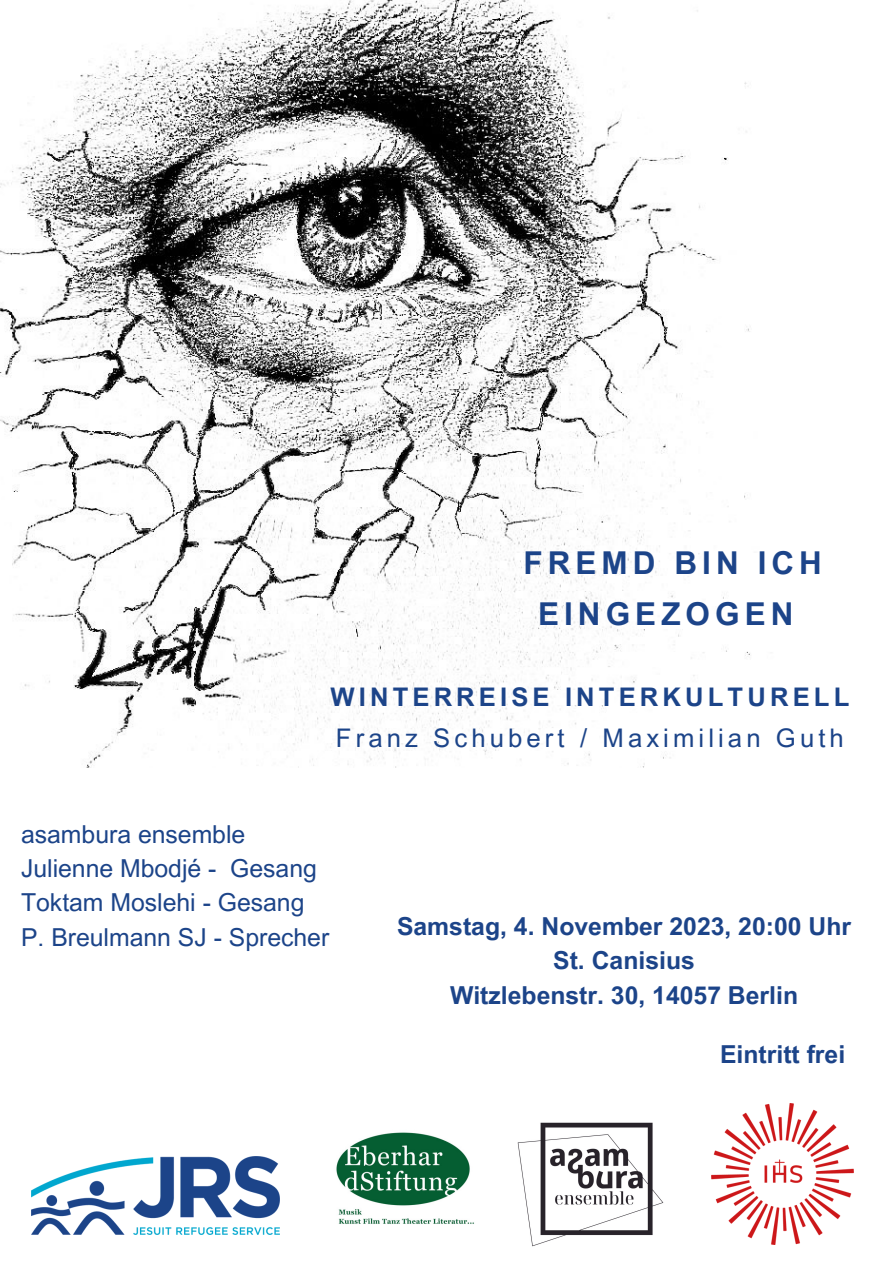
<style>
.page{position:relative;width:893px;height:1263px;background:#fff}
.page>*{position:absolute;margin:0;border:0;box-sizing:border-box;transform-origin:0 0}
.t1{font:700 31.5px "Arial MT Pro";letter-spacing:.16em;color:#1c4489}
.t2{font:25.65px "Arial MT Pro";letter-spacing:.16em;color:#1c4489}
.t3{font:700 25.65px "Arial MT Pro";letter-spacing:.16em;color:#1c4489}
.t4{font:700 24.75px "Arial MT Pro";color:#1c4489}
.t5{font:24.75px "Arial MT Pro";color:#1c4489}
</style>
<div class="page">
<img style="left:32px;top:1157px;width:248px;height:77px">
<img style="left:517px;top:1122px;width:147px;height:125px">
<img style="left:336px;top:1132px;width:138px;height:92px">
<img style="left:0;top:0;width:750px;height:768px">
<img style="left:711px;top:1103px;width:142px;height:142px">
<p class="t1" style="left:523px;top:551px;width:300px">FREMD BIN ICH</p>
<p class="t1" style="left:538px;top:602px;width:257px">EINGEZOGEN</p>
<p class="t3" style="left:330px;top:687px;width:520px">WINTERREISE INTERKULTURELL</p>
<p class="t2" style="left:336px;top:729px;width:509px">Franz Schubert / Maximilian Guth</p>
<p class="t5" style="left:21px;top:825px;width:226px">asambura ensemble</p>
<p class="t5" style="left:21px;top:859px;width:297px">Julienne Mbodjé - Gesang</p>
<p class="t5" style="left:21px;top:893px;width:285px">Toktam Moslehi - Gesang</p>
<p class="t5" style="left:21px;top:928px;width:310px">P. Breulmann SJ - Sprecher</p>
<p class="t4" style="left:397px;top:917px;width:455px">Samstag, 4. November 2023, 20:00 Uhr</p>
<p class="t4" style="left:553px;top:951px;width:143px">St. Canisius</p>
<p class="t4" style="left:450px;top:986px;width:350px">Witzlebenstr. 30, 14057 Berlin</p>
<p class="t4" style="left:720px;top:1045px;width:127px">Eintritt frei</p>
</div>
